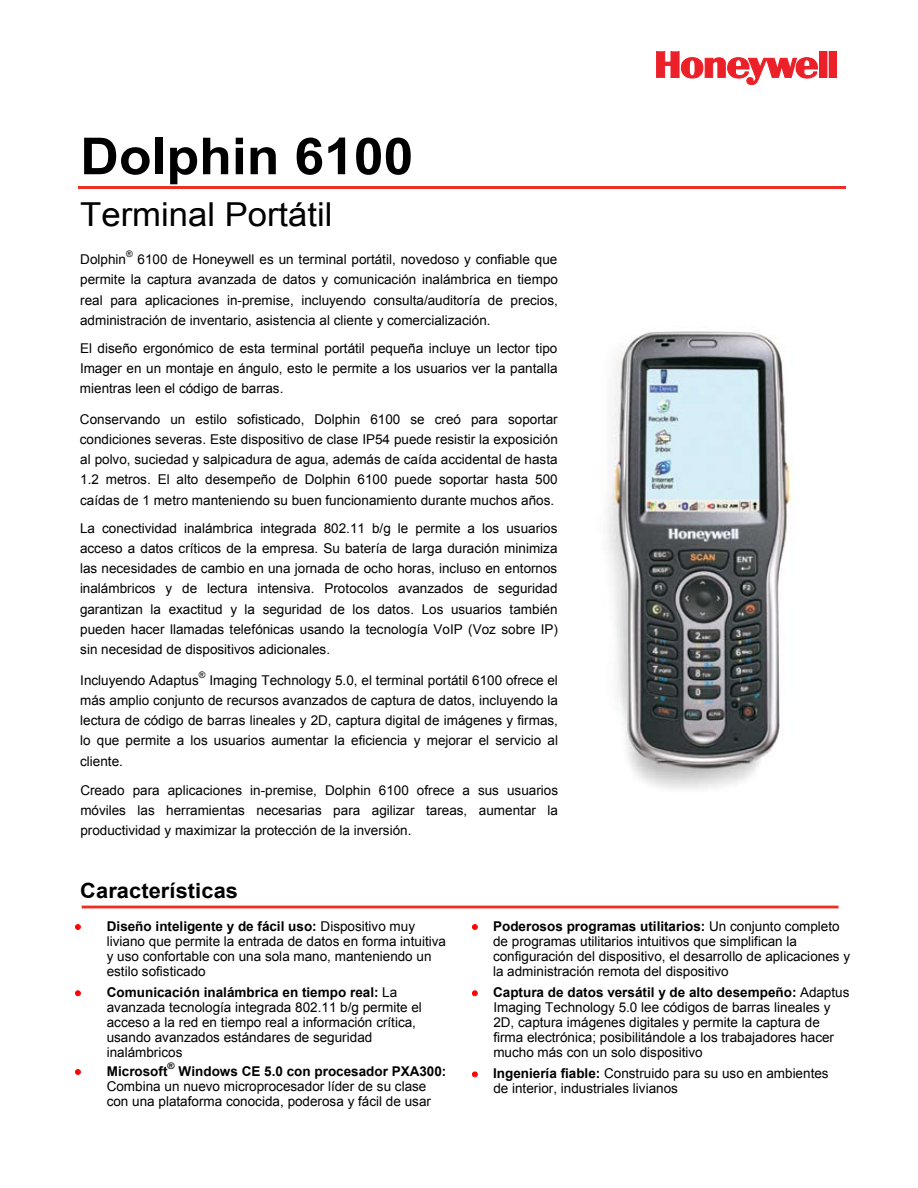
<style>
.page{position:relative;width:918px;height:1188px;background:#fff}
.page>*{position:absolute;margin:0;border:0;box-sizing:border-box;transform-origin:0 0}
.t1{font:700 51px "Arial";color:#000;scale:1.05 1}
.t2{font:33px "Arial";color:#000;scale:1.05 1}
.t3{font:700 21px "Arial";letter-spacing:.005em;color:#000;scale:1.04 1}
.t4{font:13.5px/15px "Arial";color:#000;text-align:justify}
.t5{font:700 13.5px "Arial";color:#000}
.t6{font:9px "Arial";color:#000}
.t7{font:700 9px "Arial";color:#000;scale:1.09 1}
.s1{color:#f00}
.s2{font-weight:700}
</style>
<div class="page">
<img style="left:607px;top:331px;width:185px;height:458px">
<hr style="left:78px;top:186px;width:767px;height:3px;background:#ed2f24">
<hr style="left:82px;top:906px;width:757px;height:2px;background:#ed2f24">
<svg style="left:75px;top:924px;width:6px;height:6px"></svg>
<svg style="left:75px;top:991px;width:6px;height:5px"></svg>
<svg style="left:75px;top:1069px;width:6px;height:6px"></svg>
<svg style="left:472px;top:924px;width:6px;height:6px"></svg>
<svg style="left:472px;top:991px;width:6px;height:5px"></svg>
<svg style="left:472px;top:1072px;width:6px;height:5px"></svg>
<svg style="left:656px;top:52px;width:162px;height:33px"></svg>
<div style="left:820px;top:51px;width:7px;height:26px;background:#ec2028"></div>
<div style="left:829px;top:51px;width:7px;height:26px;background:#ec2028"></div>
<p class="t1" style="left:80px;top:123px;width:319px">Dolphin 6100</p>
<p class="t2" style="left:80px;top:193px;width:242px">Terminal Portátil</p>
<p class="t4" style="left:80px;top:252px;width:47px">Dolphin</p>
<p class="t6" style="left:126px;top:248px;width:8px">®</p>
<p class="t4" style="left:80px;top:250px;width:479px;line-height:20.2px;text-indent:57px">6100 de Honeywell es un terminal portátil, novedoso y confiable que permite la captura avanzada de datos y comunicación inalámbrica en tiempo real para aplicaciones in-premise, incluyendo consulta/auditoría de precios, administración de inventario, asistencia al cliente y comercialización.</p>
<p class="t4" style="left:80px;top:338px;width:479px;line-height:20px">El diseño ergonómico de esta terminal portátil pequeña incluye un lector tipo Imager en un montaje en ángulo, esto le permite a los usuarios ver la pantalla mientras leen el código de barras.</p>
<p class="t4" style="left:80px;top:409px;width:479px;line-height:20.2px">Conservando un estilo sofisticado, Dolphin 6100 se creó para soportar condiciones severas. Este dispositivo de clase IP54 puede resistir la exposición al polvo, suciedad y salpicadura de agua, además de caída accidental de hasta 1.2 metros. El alto desempeño de Dolphin 6100 puede soportar hasta 500 caídas de 1 metro manteniendo su buen funcionamiento durante muchos años.</p>
<p class="t4" style="left:80px;top:518px;width:480px;line-height:20.1px">La conectividad inalámbrica integrada 802.11 b/g le permite a los usuarios acceso a datos críticos de la empresa. Su batería de larga duración minimiza las necesidades de cambio en una jornada de ocho horas, incluso en entornos inalámbricos y de lectura intensiva. Protocolos avanzados de seguridad garantizan la exactitud y la seguridad de los datos. Los usuarios también pueden hacer llamadas telefónicas usando la tecnología VoIP (Voz sobre IP) sin necesidad de dispositivos adicionales.</p>
<p class="t4" style="left:80px;top:673px;width:120px">Incluyendo Adaptus</p>
<p class="t6" style="left:199px;top:669px;width:8px">®</p>
<p class="t4" style="left:80px;top:670px;width:479px;line-height:20.2px;text-indent:129px">Imaging Technology 5.0, el terminal portátil 6100 ofrece el más amplio conjunto de recursos avanzados de captura de datos, incluyendo la lectura de código de barras lineales y 2D, captura digital de imágenes y firmas, lo que permite a los usuarios aumentar la eficiencia y mejorar el servicio al cliente.</p>
<p class="t4" style="left:80px;top:780px;width:479px;line-height:20.1px">Creado para aplicaciones in-premise, Dolphin 6100 ofrece a sus usuarios móviles las herramientas necesarias para agilizar tareas, aumentar la productividad y maximizar la protección de la inversión.</p>
<p class="t3" style="left:80px;top:877px;width:153px">Características</p>
<p class="t4" style="left:107px;top:919px;width:341px;text-align:left;text-indent:-32px"><span class="s1">•</span> <span class="s2">Diseño inteligente y de fácil uso:</span> Dispositivo muy liviano que permite la entrada de datos en forma intuitiva y uso confortable con una sola mano, manteniendo un estilo sofisticado</p>
<p class="t4" style="left:107px;top:985px;width:317px;text-align:left;text-indent:-32px"><span class="s1">•</span> <span class="s2">Comunicación inalámbrica en tiempo real:</span> La avanzada tecnología integrada 802.11 b/g permite el acceso a la red en tiempo real a información crítica, usando avanzados estándares de seguridad inalámbricos</p>
<p class="t5" style="left:75px;top:1062px;width:94px"><span class="s1">•</span> Microsoft</p>
<p class="t7" style="left:168px;top:1060px;width:8px">®</p>
<p class="t4" style="left:107px;top:1064px;width:341px;text-align:left;text-indent:72px"><span class="s2">Windows CE 5.0 con procesador PXA300:<br></span>Combina un nuevo microprocesador líder de su clase con una plataforma conocida, poderosa y fácil de usar</p>
<p class="t4" style="left:493px;top:919px;width:359px;text-align:left;text-indent:-21px"><span class="s1">•</span> <span class="s2">Poderosos programas utilitarios:</span> Un conjunto completo de programas utilitarios intuitivos que simplifican la configuración del dispositivo, el desarrollo de aplicaciones y la administración remota del dispositivo</p>
<p class="t4" style="left:493px;top:985px;width:358px;text-align:left;text-indent:-22px"><span class="s1">•</span> <span class="s2">Captura de datos versátil y de alto desempeño:</span> Adaptus Imaging Technology 5.0 lee códigos de barras lineales y 2D, captura imágenes digitales y permite la captura de firma electrónica; posibilitándole a los trabajadores hacer mucho más con un solo dispositivo</p>
<p class="t4" style="left:493px;top:1066px;width:337px;text-indent:-22px"><span class="s1">•</span> <span class="s2">Ingeniería fiable:</span> Construido para su uso en ambientes de interior, industriales livianos</p>
</div>
